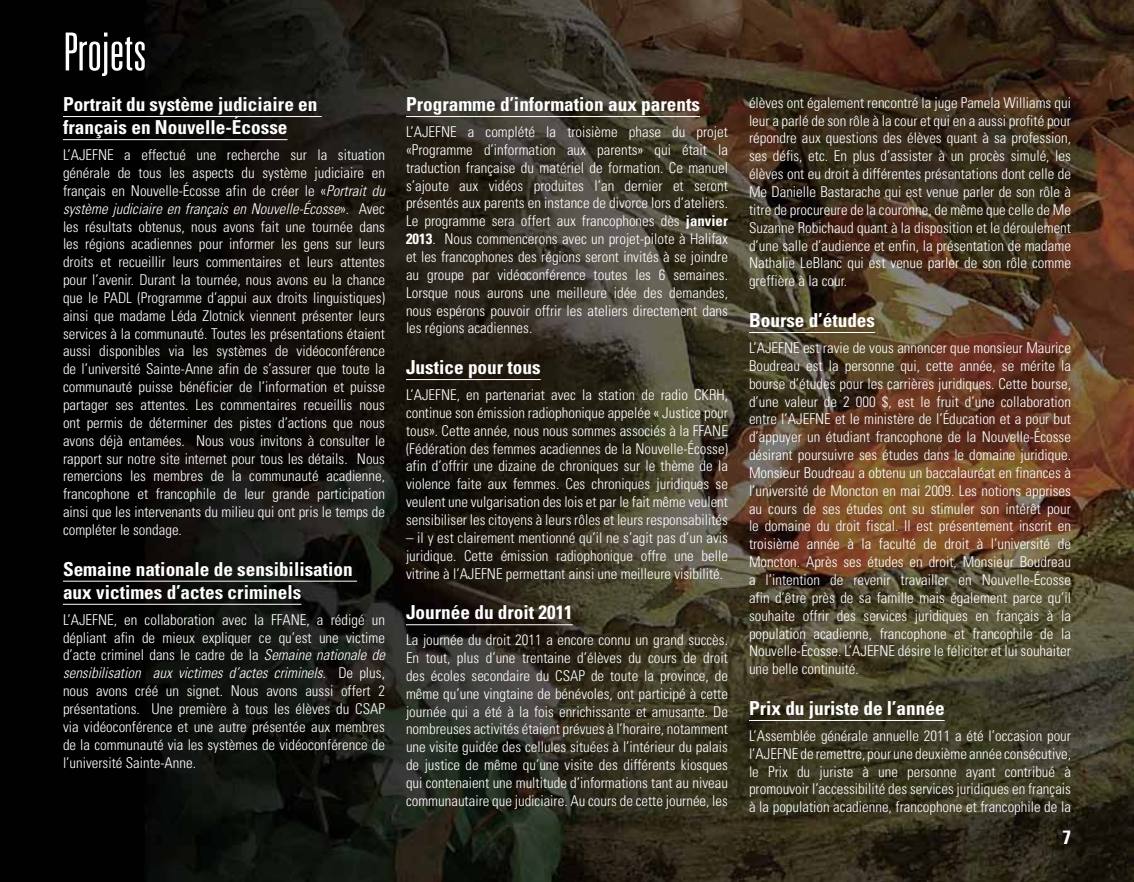
<style>
.page{position:relative;width:1134px;height:882px;background:#fff}
.page>*{position:absolute;margin:0;border:0;box-sizing:border-box;transform-origin:0 0}
.t1{font:300 ultra-condensed 52.5px "Univers LT";color:#fff}
.t2{font:700 condensed 19.25px/23.1px "Univers LT";color:#fff}
.t3{font:300 condensed 14.88px/17.8px "Univers LT";color:#fff;text-align:justify}
.s1{font-style:italic}
.s2{font-weight:700}
</style>
<div class="page">
<img style="left:0;top:0;width:1134px;height:882px">
<hr style="left:63px;top:116px;width:259px;height:1px;background:#fff">
<hr style="left:63px;top:139px;width:225px;height:1px;background:#fff">
<hr style="left:63px;top:581px;width:294px;height:1px;background:#fff">
<hr style="left:63px;top:604px;width:238px;height:1px;background:#fff">
<hr style="left:406px;top:116px;width:294px;height:1px;background:#fff">
<hr style="left:406px;top:379px;width:135px;height:1px;background:#fff">
<hr style="left:406px;top:624px;width:167px;height:1px;background:#fff">
<hr style="left:749px;top:332px;width:126px;height:1px;background:#fff">
<hr style="left:749px;top:720px;width:196px;height:1px;background:#fff">
<h1 class="t1" style="left:63px;top:24px;width:85px">Projets</h1>
<p class="t2" style="left:63px;top:93px;width:256px">Portrait du système judiciaire en français en Nouvelle-Écosse</p>
<p class="t3" style="left:63px;top:146px;width:324px">L’AJEFNE a effectué une recherche sur la situation générale de tous les aspects du système judiciaire en français en Nouvelle-Écosse afin de créer le «<span class="s1">Portrait du système judiciaire en français en Nouvelle-Écosse</span>». Avec les résultats obtenus, nous avons fait une tournée dans les régions acadiennes pour informer les gens sur leurs droits et recueillir leurs commentaires et leurs attentes pour l’avenir. Durant la tournée, nous avons eu la chance que le PADL (Programme d’appui aux droits linguistiques) ainsi que madame Léda Zlotnick viennent présenter leurs services à la communauté. Toutes les présentations étaient aussi disponibles via les systèmes de vidéoconférence de l’université Sainte-Anne afin de s’assurer que toute la communauté puisse bénéficier de l’information et puisse partager ses attentes. Les commentaires recueillis nous ont permis de déterminer des pistes d’actions que nous avons déjà entamées. Nous vous invitons à consulter le rapport sur notre site internet pour tous les détails. Nous remercions les membres de la communauté acadienne, francophone et francophile de leur grande participation ainsi que les intervenants du milieu qui ont pris le temps de compléter le sondage.</p>
<p class="t2" style="left:63px;top:557px;width:291px">Semaine nationale de sensibilisation aux victimes d’actes criminels</p>
<p class="t3" style="left:63px;top:611px;width:324px">L’AJEFNE, en collaboration avec la FFANE, a rédigé un dépliant afin de mieux expliquer ce qu’est une victime d’acte criminel dans le cadre de la <span class="s1">Semaine nationale de sensibilisation aux victimes d’actes criminels</span>. De plus, nous avons créé un signet. Nous avons aussi offert 2 présentations. Une première à tous les élèves du CSAP via vidéoconférence et une autre présentée aux membres de la communauté via les systèmes de vidéoconférence de l’université Sainte-Anne.</p>
<p class="t2" style="left:406px;top:93px;width:296px">Programme d’information aux parents</p>
<p class="t3" style="left:406px;top:123px;width:324px">L’AJEFNE a complété la troisième phase du projet «Programme d’information aux parents» qui était la traduction française du matériel de formation. Ce manuel s’ajoute aux vidéos produites l’an dernier et seront présentés aux parents en instance de divorce lors d’ateliers.<br>Le programme sera offert aux francophones dès <span class="s2">janvier 2013</span>. Nous commencerons avec un projet-pilote à Halifax et les francophones des régions seront invités à se joindre au groupe par vidéoconférence toutes les 6 semaines.<br>Lorsque nous aurons une meilleure idée des demandes, nous espérons pouvoir offrir les ateliers directement dans les régions acadiennes.</p>
<p class="t2" style="left:406px;top:356px;width:136px">Justice pour tous</p>
<p class="t3" style="left:406px;top:386px;width:324px">L’AJEFNE, en partenariat avec la station de radio CKRH, continue son émission radiophonique appelée « Justice pour tous». Cette année, nous nous sommes associés à la FFANE (Fédération des femmes acadiennes de la Nouvelle-Écosse) afin d’offrir une dizaine de chroniques sur le thème de la violence faite aux femmes. Ces chroniques juridiques se veulent une vulgarisation des lois et par le fait même veulent sensibiliser les citoyens à leurs rôles et leurs responsabilités</p>
<p class="t3" style="left:406px;top:529px;width:324px">– il y est clairement mentionné qu’il ne s’agit pas d’un avis juridique. Cette émission radiophonique offre une belle vitrine à l’AJEFNE permettant ainsi une meilleure visibilité.</p>
<p class="t2" style="left:406px;top:601px;width:168px">Journée du droit 2011</p>
<p class="t3" style="left:406px;top:631px;width:324px">La journée du droit 2011 a encore connu un grand succès.<br>En tout, plus d’une trentaine d’élèves du cours de droit des écoles secondaire du CSAP de toute la province, de même qu’une vingtaine de bénévoles, ont participé à cette journée qui a été à la fois enrichissante et amusante. De nombreuses activités étaient prévues à l’horaire, notamment une visite guidée des cellules situées à l’intérieur du palais de justice de même qu’une visite des différents kiosques qui contenaient une multitude d’informations tant au niveau communautaire que judiciaire. Au cours de cette journée, les</p>
<p class="t3" style="left:749px;top:94px;width:324px">élèves ont également rencontré la juge Pamela Williams qui leur a parlé de son rôle à la cour et qui en a aussi profité pour répondre aux questions des élèves quant à sa profession, ses défis, etc. En plus d’assister à un procès simulé, les élèves ont eu droit à différentes présentations dont celle de Me Danielle Bastarache qui est venue parler de son rôle à titre de procureure de la couronne, de même que celle de Me Suzanne Robichaud quant à la disposition et le déroulement d’une salle d’audience et enfin, la présentation de madame Nathalie LeBlanc qui est venue parler de son rôle comme greffière à la cour.</p>
<p class="t2" style="left:749px;top:309px;width:128px">Bourse d’études</p>
<p class="t3" style="left:749px;top:339px;width:324px">L’AJEFNE est ravie de vous annoncer que monsieur Maurice Boudreau est la personne qui, cette année, se mérite la bourse d’études pour les carrières juridiques. Cette bourse, d’une valeur de 2 000 $, est le fruit d’une collaboration entre l’AJEFNE et le ministère de l’Éducation et a pour but d’appuyer un étudiant francophone de la Nouvelle-Écosse désirant poursuivre ses études dans le domaine juridique.<br>Monsieur Boudreau a obtenu un baccalauréat en finances à l’université de Moncton en mai 2009. Les notions apprises au cours de ses études ont su stimuler son intérêt pour le domaine du droit fiscal. Il est présentement inscrit en troisième année à la faculté de droit à l’université de Moncton. Après ses études en droit, Monsieur Boudreau a l’intention de revenir travailler en Nouvelle-Écosse afin d’être près de sa famille mais également parce qu’il souhaite offrir des services juridiques en français à la population acadienne, francophone et francophile de la Nouvelle-Écosse. L’AJEFNE désire le féliciter et lui souhaiter une belle continuité.</p>
<p class="t2" style="left:749px;top:697px;width:197px">Prix du juriste de l’année</p>
<p class="t3" style="left:749px;top:727px;width:324px">L’Assemblée générale annuelle 2011 a été l’occasion pour l’AJEFNE de remettre, pour une deuxième année consécutive, le Prix du juriste à une personne ayant contribué à promouvoir l’accessibilité des services juridiques en français à la population acadienne, francophone et francophile de la</p>
<p class="t2" style="left:1062px;top:826px;width:10px">7</p>
</div>
